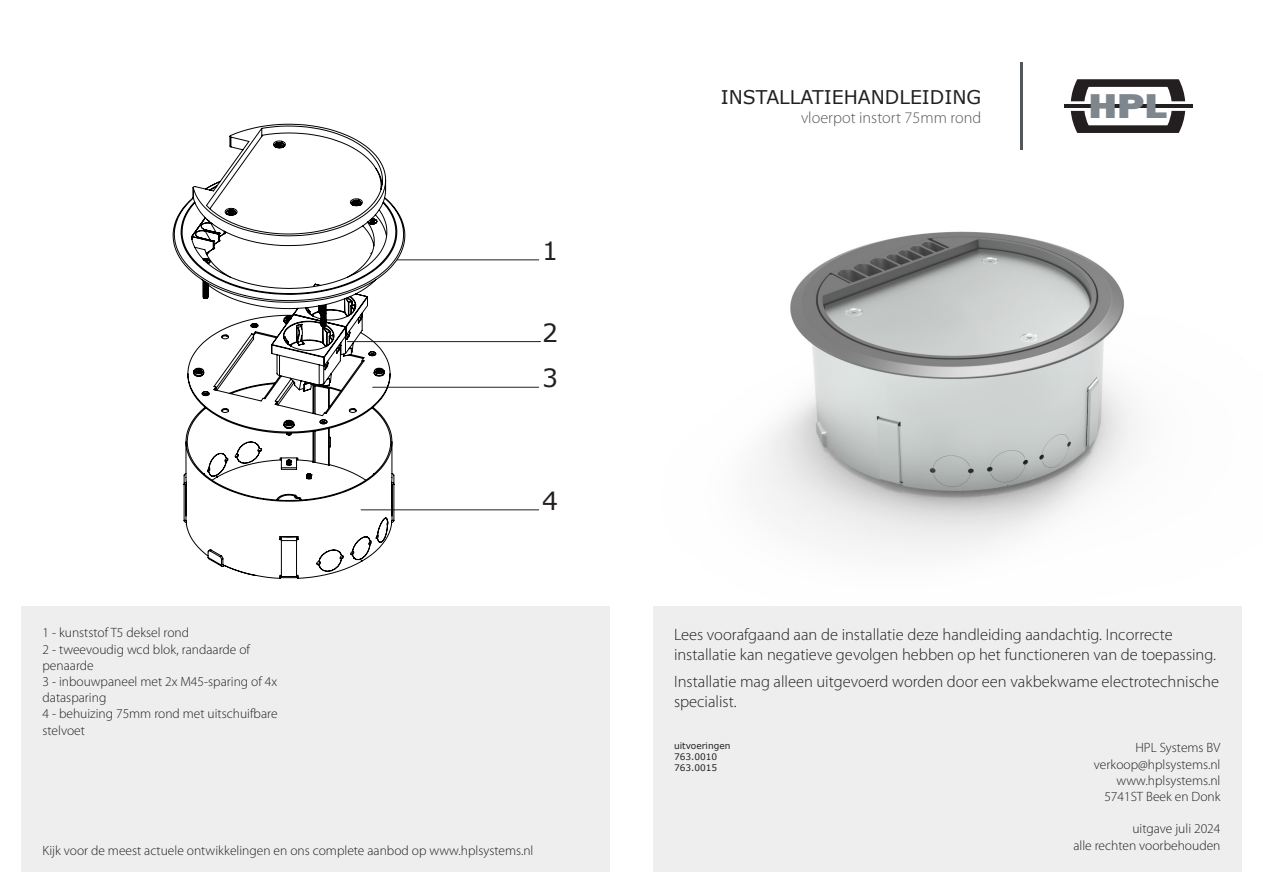
<style>
.page{position:relative;width:1263px;height:893px;background:#fff}
.page>*{position:absolute;margin:0;border:0;box-sizing:border-box;transform-origin:0 0}
.t1{font:800 35.55px "Franklin Gothic";color:#7e878d;scale:1.19 1}
.t2{font:25.05px/45.6px "Verdana";color:#231f20}
.Paragraph_Style_1{font:18.9px "Verdana";color:#231f20}
.t3{font:300 16.5px/19.8px "Myriad Pro";color:#231f20}
.Paragraph_Style_1-2{font:300 16.2px "Myriad Pro";color:#54575a}
.t4{font:300 13.5px/16.2px "Myriad Pro";color:#231f20}
.t5{font:9px "Verdana";color:#231f20}
</style>
<div class="page">
<div style="left:653px;top:606px;width:589px;height:266px;background:#eee"></div>
<div style="left:21px;top:606px;width:589px;height:266px;background:#eee"></div>
<hr style="left:1020px;top:62px;width:3px;height:88px;background:#54575a">
<hr style="left:1064px;top:104px;width:128px;height:4px;background:#231f20">
<svg style="left:1071px;top:111px;width:114px;height:22px"></svg>
<svg style="left:1071px;top:79px;width:114px;height:22px"></svg>
<img style="left:760px;top:231px;width:374px;height:321px">
<hr style="left:397px;top:260px;width:142px;height:1px;background:#231f20">
<hr style="left:347px;top:341px;width:193px;height:1px;background:#231f20">
<hr style="left:373px;top:387px;width:166px;height:1px;background:#231f20">
<hr style="left:361px;top:510px;width:178px;height:1px;background:#231f20">
<svg style="left:173px;top:124px;width:232px;height:455px"></svg>
<p class="t2" style="left:542px;top:228px;width:17px">1</p>
<p class="t2" style="left:542px;top:309px;width:17px">2<br>3</p>
<p class="t2" style="left:542px;top:478px;width:17px">4</p>
<p class="t4" style="left:43px;top:625px;width:148px">1 - kunststof T5 deksel rond</p>
<p class="t4" style="left:43px;top:641px;width:209px">2 - tweevoudig wcd blok, randaarde of</p>
<p class="t4" style="left:43px;top:657px;width:53px">penaarde</p>
<p class="t4" style="left:43px;top:674px;width:236px">3 - inbouwpaneel met 2x M45-sparing of 4x datasparing</p>
<p class="t4" style="left:43px;top:706px;width:237px">4 - behuizing 75mm rond met uitschuifbare stelvoet</p>
<p class="t4" style="left:43px;top:843px;width:492px">Kijk voor de meest actuele ontwikkelingen en ons complete aanbod op www.hplsystems.nl</p>
<p class="Paragraph_Style_1" style="left:721px;top:84px;width:262px">INSTALLATIEHANDLEIDING</p>
<p class="Paragraph_Style_1-2" style="left:801px;top:109px;width:182px">vloerpot instort 75mm rond</p>
<p class="t1" style="left:1088px;top:83px;width:68px">HPL</p>
<p class="t3" style="left:674px;top:625px;width:500px">Lees voorafgaand aan de installatie deze handleiding aandachtig. Incorrecte</p>
<p class="t3" style="left:674px;top:644px;width:543px">installatie kan negatieve gevolgen hebben op het functioneren van de toepassing.</p>
<p class="t3" style="left:674px;top:672px;width:547px">Installatie mag alleen uitgevoerd worden door een vakbekwame electrotechnische specialist.</p>
<p class="t5" style="left:674px;top:740px;width:58px">uitvoeringen</p>
<p class="t5" style="left:674px;top:750px;width:45px">763.0010</p>
<p class="t5" style="left:674px;top:761px;width:45px">763.0015</p>
<p class="t4" style="left:1135px;top:740px;width:87px">HPL Systems BV</p>
<p class="t4" style="left:1094px;top:756px;width:128px">verkoop@hplsystems.nl</p>
<p class="t4" style="left:1116px;top:772px;width:105px">www.hplsystems.nl</p>
<p class="t4" style="left:1104px;top:789px;width:118px">5741ST Beek en Donk</p>
<p class="t4" style="left:1132px;top:821px;width:90px">uitgave juli 2024</p>
<p class="t4" style="left:1073px;top:837px;width:149px">alle rechten voorbehouden</p>
</div>
